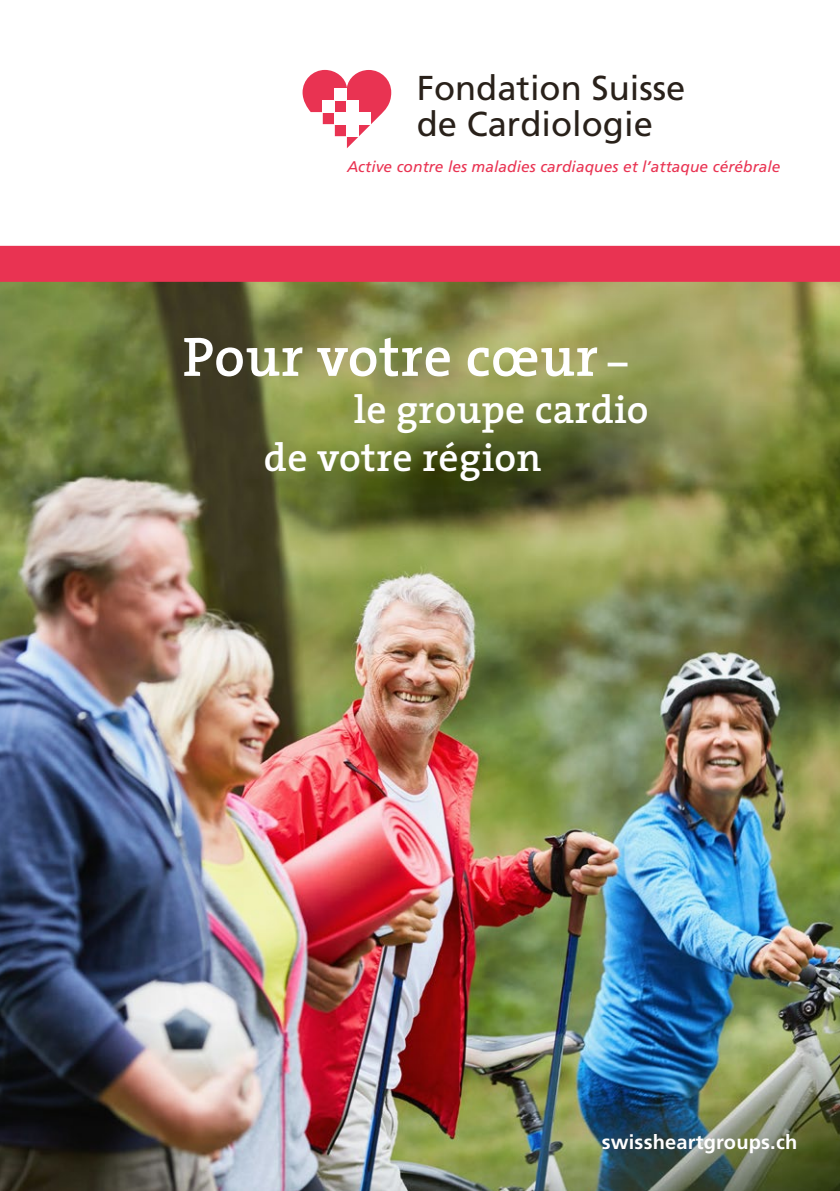
<style>
.page{position:relative;width:840px;height:1191px;background:#fff}
.page>*{position:absolute;margin:0;border:0;box-sizing:border-box;transform-origin:0 0}
.t1{font:600 56px "The Serif";letter-spacing:.01em;color:#fff}
.t2{font:600 39.6px/47.6px "The Serif";letter-spacing:.01em;color:#fff}
.t3{font:34.6px/35.8px "Frutiger";color:#29211a}
.t4{font:700 20px "Frutiger LT Std";letter-spacing:.01em;color:#fff}
.t5{font:italic 15.4px "Frutiger";letter-spacing:.005em;color:#e93352}
.s1{font-size:39.6px}
</style>
<div class="page">
<img style="left:0;top:282px;width:839px;height:909px">
<div style="left:0;top:246px;width:839px;height:36px;background:#e93352"></div>
<svg style="left:302px;top:70px;width:89px;height:78px"></svg>
<div style="left:322px;top:100px;width:12px;height:12px;background:#fff"></div>
<div style="left:334px;top:88px;width:13px;height:12px;background:#fff"></div>
<div style="left:334px;top:112px;width:37px;height:12px;background:#fff"></div>
<div style="left:347px;top:100px;width:12px;height:36px;background:#fff"></div>
<h3 class="t3" style="left:416px;top:70px;width:270px">Fondation Suisse de Cardiologie</h3>
<p class="t5" style="left:347px;top:158px;width:434px">Active contre les maladies cardiaques et l’attaque cérébrale</p>
<h1 class="t1" style="left:183px;top:310px;width:446px">Pour votre cœur <span class="s1">–</span></h1>
<h2 class="t2" style="left:264px;top:385px;width:386px;text-indent:90px">le groupe cardio de votre région</h2>
<p class="t4" style="left:601px;top:1130px;width:197px">swissheartgroups.ch</p>
</div>
